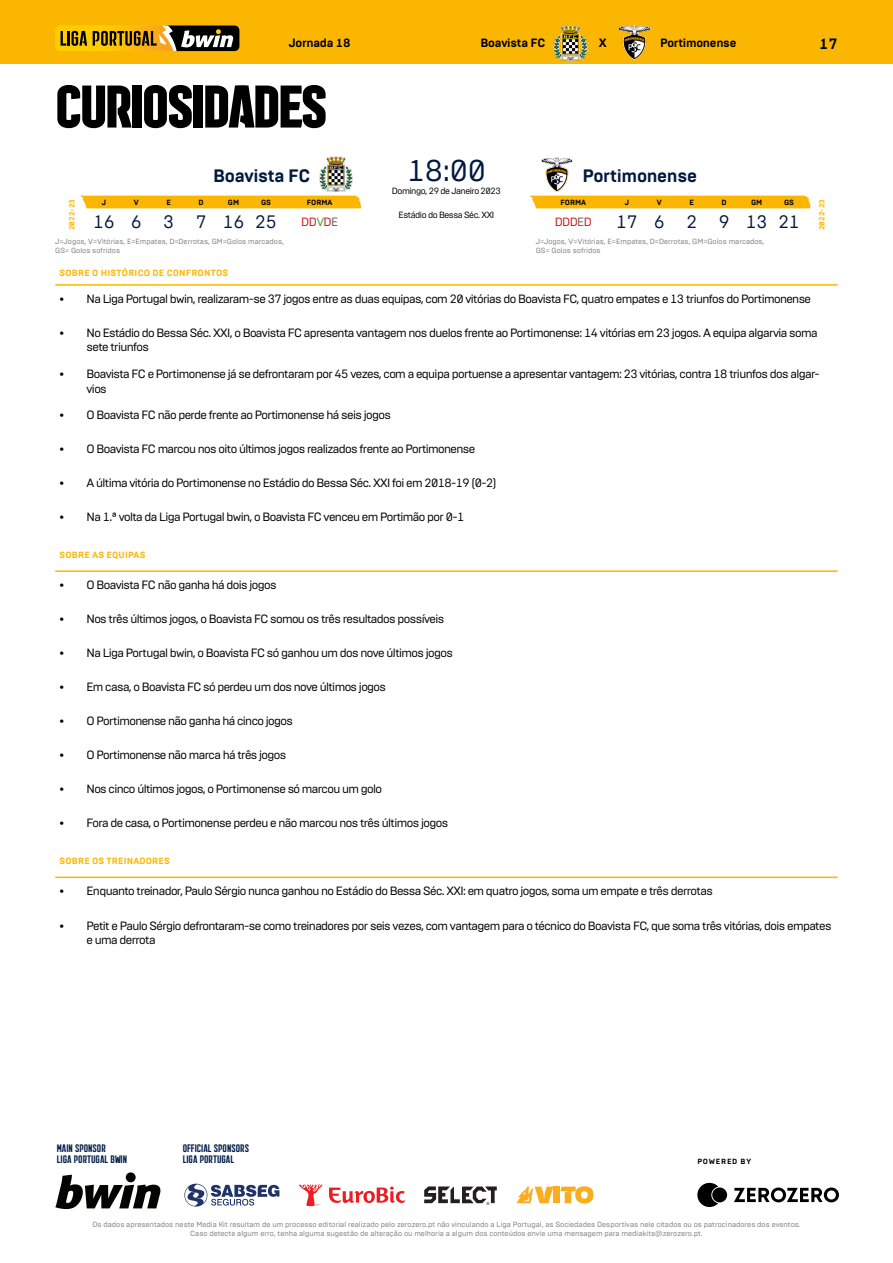
<style>
.page{position:relative;width:893px;height:1263px;background:#fff}
.page>*{position:absolute;margin:0;border:0;box-sizing:border-box;transform-origin:0 0}
.H_01_align-left{font:700 60px "Liga Portugal";letter-spacing:-.03em;color:#000}
.texto_05{font:30px "Brutal Type";color:#001941}
.texto_strong_03_alig{font:700 18px "Brutal Type";letter-spacing:-.02em;color:#001941}
.texto_03{font:18px "Brutal Type";letter-spacing:-.02em;color:#001941}
.pagina_align-right{font:700 15px "Brutal Type";color:#000}
.t1{font:12px/14.4px "Brutal Type";letter-spacing:-.05em;color:#000}
.cabecalho_align-left{font:700 12px "Brutal Type";letter-spacing:-.02em;color:#000}
.texto_02{font:12px "Brutal Type";letter-spacing:-.05em;color:#cd171a}
.cabecalho_align-righ{font:700 12px "Brutal Type";letter-spacing:-.02em;color:#000}
.cabecalho{font:700 12px "Brutal Type";color:#000}
.t2{font:10.95px/10.9px "Liga Portugal";color:#001b48}
.label_color-02_02_al{font:700 9px "Brutal Type";letter-spacing:.02em;color:#fab600}
.texto_01{font:9px "Brutal Type";letter-spacing:-.05em;color:#000}
.legenda_01_align-lef{font:7.5px/9px "Brutal Type";color:#808080;text-align:center}
.label_white_01{font:700 7.5px "Brutal Type";color:#000}
.label_color-02_01{font:700 7.5px "Brutal Type";color:#fab600}
.label_white_01-2{font:700 7.5px "Brutal Type";letter-spacing:.1em;color:#000}
.s1{color:#3fa535}
.s2{color:#646363}
</style>
<div class="page">
<div style="left:0;top:0;width:893px;height:64px;background:#fab600"></div>
<svg style="left:59px;top:25px;width:592px;height:36px"></svg>
<svg style="left:55px;top:26px;width:184px;height:25px;background:#947825"></svg>
<svg style="left:299px;top:1184px;width:106px;height:22px"></svg>
<svg style="left:424px;top:1186px;width:73px;height:19px"></svg>
<svg style="left:184px;top:1184px;width:95px;height:22px"></svg>
<svg style="left:55px;top:1175px;width:106px;height:34px"></svg>
<div style="left:126px;top:1172px;width:10px;height:10px;background:#040503;border-radius:50%"></div>
<div style="left:553px;top:1186px;width:7px;height:17px;background:#faad1e"></div>
<svg style="left:560px;top:1186px;width:33px;height:17px"></svg>
<svg style="left:516px;top:1186px;width:37px;height:17px"></svg>
<hr style="left:55px;top:570px;width:783px;height:2px;background:#fab600">
<hr style="left:55px;top:876px;width:783px;height:2px;background:#fab600">
<hr style="left:55px;top:284px;width:783px;height:2px;background:#fab600">
<div style="left:530px;top:196px;width:281px;height:12px;background:#fab600"></div>
<div style="left:80px;top:196px;width:281px;height:12px;background:#fab600"></div>
<img style="left:319px;top:157px;width:34px;height:35px">
<img style="left:542px;top:158px;width:30px;height:33px">
<img style="left:554px;top:25px;width:34px;height:35px">
<img style="left:619px;top:25px;width:31px;height:35px">
<svg style="left:734px;top:1187px;width:105px;height:15px"></svg>
<svg style="left:697px;top:1183px;width:21px;height:24px"></svg>
<div style="left:712px;top:1187px;width:15px;height:15px;background:#000;border-radius:50%"></div>
<p class="cabecalho_align-left" style="left:289px;top:36px;width:63px">Jornada 18</p>
<p class="cabecalho_align-righ" style="left:480px;top:36px;width:66px">Boavista FC</p>
<p class="cabecalho" style="left:599px;top:36px;width:9px">X</p>
<p class="cabecalho_align-left" style="left:660px;top:36px;width:78px">Portimonense</p>
<p class="pagina_align-right" style="left:819px;top:34px;width:20px">17</p>
<p class="H_01_align-left" style="left:55px;top:75px;width:274px">CURIOSIDADES</p>
<p class="texto_strong_03_alig" style="left:213px;top:164px;width:99px">Boavista FC</p>
<p class="texto_05" style="left:407px;top:153px;width:80px">18:00</p>
<p class="texto_strong_03_alig" style="left:583px;top:164px;width:116px">Portimonense</p>
<p class="texto_01" style="left:392px;top:185px;width:111px">Domingo, 29 de Janeiro 2023</p>
<p class="label_color-02_01" style="left:67px;top:230px;width:33px;rotate:-90deg">2022-23</p>
<p class="label_white_01" style="left:102px;top:198px;width:6px">J</p>
<p class="label_white_01" style="left:134px;top:198px;width:6px">V</p>
<p class="label_white_01" style="left:167px;top:198px;width:6px">E</p>
<p class="label_white_01" style="left:199px;top:198px;width:7px">D</p>
<p class="label_white_01" style="left:228px;top:198px;width:13px">GM</p>
<p class="label_white_01" style="left:261px;top:198px;width:12px">GS</p>
<p class="label_white_01" style="left:307px;top:198px;width:27px">FORMA</p>
<p class="label_white_01" style="left:560px;top:198px;width:27px">FORMA</p>
<p class="label_white_01" style="left:625px;top:198px;width:6px">J</p>
<p class="label_white_01" style="left:657px;top:198px;width:6px">V</p>
<p class="label_white_01" style="left:690px;top:198px;width:6px">E</p>
<p class="label_white_01" style="left:722px;top:198px;width:7px">D</p>
<p class="label_white_01" style="left:751px;top:198px;width:13px">GM</p>
<p class="label_white_01" style="left:784px;top:198px;width:12px">GS</p>
<p class="texto_01" style="left:399px;top:210px;width:97px">Estádio do Bessa Séc. XXI</p>
<p class="texto_03" style="left:93px;top:211px;width:23px">16</p>
<p class="texto_03" style="left:131px;top:211px;width:12px">6</p>
<p class="texto_03" style="left:163px;top:211px;width:12px">3</p>
<p class="texto_03" style="left:196px;top:211px;width:12px">7</p>
<p class="texto_03" style="left:223px;top:211px;width:23px">16</p>
<p class="texto_03" style="left:255px;top:211px;width:23px">25</p>
<p class="texto_02" style="left:301px;top:215px;width:38px">DD<span class="s1">V</span>D<span class="s2">E</span></p>
<p class="texto_02" style="left:555px;top:215px;width:39px">DDD<span class="s2">E</span>D</p>
<p class="texto_03" style="left:616px;top:211px;width:23px">17</p>
<p class="texto_03" style="left:654px;top:211px;width:12px">6</p>
<p class="texto_03" style="left:686px;top:211px;width:12px">2</p>
<p class="texto_03" style="left:719px;top:211px;width:12px">9</p>
<p class="texto_03" style="left:746px;top:211px;width:23px">13</p>
<p class="texto_03" style="left:778px;top:211px;width:23px">21</p>
<p class="legenda_01_align-lef" style="left:55px;top:237px;width:230px">J=Jogos, V=Vitórias, E=Empates, D=Derrotas, GM=Golos marcados,</p>
<p class="legenda_01_align-lef" style="left:55px;top:246px;width:66px">GS= Golos sofridos</p>
<p class="legenda_01_align-lef" style="left:536px;top:237px;width:230px">J=Jogos, V=Vitórias, E=Empates, D=Derrotas, GM=Golos marcados,</p>
<p class="legenda_01_align-lef" style="left:536px;top:246px;width:66px">GS= Golos sofridos</p>
<p class="label_color-02_01" style="left:817px;top:230px;width:33px;rotate:-90deg">2022-23</p>
<p class="label_color-02_02_al" style="left:60px;top:267px;width:170px">SOBRE O HISTÓRICO DE CONFRONTOS</p>
<p class="t1" style="left:60px;top:292px;width:753px">• Na Liga Portugal bwin, realizaram-se 37 jogos entre as duas equipas, com 20 vitórias do Boavista FC, quatro empates e 13 triunfos do Portimonense</p>
<p class="t1" style="left:87px;top:326px;width:733px;text-indent:-27px">• No Estádio do Bessa Séc. XXI, o Boavista FC apresenta vantagem nos duelos frente ao Portimonense: 14 vitórias em 23 jogos. A equipa algarvia soma sete triunfos</p>
<p class="t1" style="left:87px;top:367px;width:735px;text-indent:-27px">• Boavista FC e Portimonense já se defrontaram por 45 vezes, com a equipa portuense a apresentar vantagem: 23 vitórias, contra 18 triunfos dos algar&shy;vios</p>
<p class="t1" style="left:60px;top:408px;width:333px">• O Boavista FC não perde frente ao Portimonense há seis jogos</p>
<p class="t1" style="left:60px;top:442px;width:417px">• O Boavista FC marcou nos oito últimos jogos realizados frente ao Portimonense</p>
<p class="t1" style="left:60px;top:476px;width:438px">• A última vitória do Portimonense no Estádio do Bessa Séc. XXI foi em 2018-19 (0-2)</p>
<p class="t1" style="left:60px;top:510px;width:406px">• Na 1.ª volta da Liga Portugal bwin, o Boavista FC venceu em Portimão por 0-1</p>
<p class="label_color-02_02_al" style="left:60px;top:549px;width:88px">SOBRE AS EQUIPAS</p>
<p class="t1" style="left:60px;top:578px;width:219px">• O Boavista FC não ganha há dois jogos</p>
<p class="t1" style="left:60px;top:612px;width:386px">• Nos três últimos jogos, o Boavista FC somou os três resultados possíveis</p>
<p class="t1" style="left:60px;top:646px;width:395px">• Na Liga Portugal bwin, o Boavista FC só ganhou um dos nove últimos jogos</p>
<p class="t1" style="left:60px;top:680px;width:328px">• Em casa, o Boavista FC só perdeu um dos nove últimos jogos</p>
<p class="t1" style="left:60px;top:714px;width:235px">• O Portimonense não ganha há cinco jogos</p>
<p class="t1" style="left:60px;top:748px;width:228px">• O Portimonense não marca há três jogos</p>
<p class="t1" style="left:60px;top:782px;width:324px">• Nos cinco últimos jogos, o Portimonense só marcou um golo</p>
<p class="t1" style="left:60px;top:816px;width:390px">• Fora de casa, o Portimonense perdeu e não marcou nos três últimos jogos</p>
<p class="label_color-02_02_al" style="left:60px;top:855px;width:112px">SOBRE OS TREINADORES</p>
<p class="t1" style="left:60px;top:884px;width:655px">• Enquanto treinador, Paulo Sérgio nunca ganhou no Estádio do Bessa Séc. XXI: em quatro jogos, soma um empate e três derrotas</p>
<p class="t1" style="left:87px;top:918px;width:746px;text-indent:-27px">• Petit e Paulo Sérgio defrontaram-se como treinadores por seis vezes, com vantagem para o técnico do Boavista FC, que soma três vitórias, dois empates e uma derrota</p>
<p class="t2" style="left:57px;top:1142px;width:72px">MAIN SPONSOR<br>LIGA PORTUGAL BWIN</p>
<p class="t2" style="left:183px;top:1142px;width:68px">OFFICIAL SPONSORS<br>LIGA PORTUGAL</p>
<p class="label_white_01-2" style="left:697px;top:1157px;width:55px">POWERED BY</p>
<p class="legenda_01_align-lef" style="left:92px;top:1220px;width:710px">Os dados apresentados neste Media Kit resultam de um processo editorial realizado pelo zerozero.pt não vinculando a Liga Portugal, as Sociedades Desportivas nele citados ou os patrocinadores dos eventos.<br>Caso detecte algum erro, tenha alguma sugestão de alteração ou melhoria a algum dos conteúdos envie uma mensagem para mediakits@zerozero.pt.</p>
</div>
